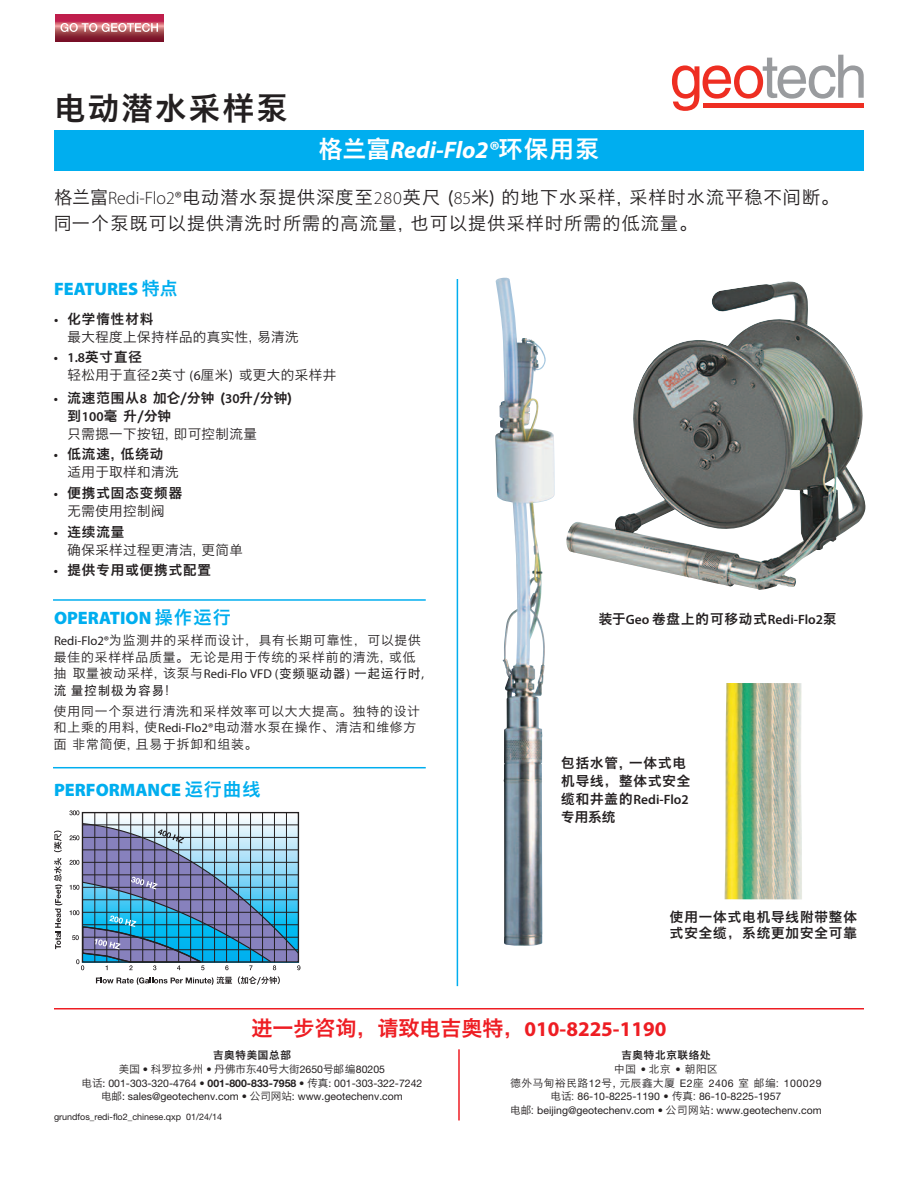
<style>
.page{position:relative;width:918px;height:1188px;background:#fff}
.page>*{position:absolute;margin:0;border:0;box-sizing:border-box;transform-origin:0 0}
.t1{font:31.5px "Hiragino Sans GB W6";letter-spacing:.07em;color:#231f20}
.t2{font:italic 700 24px "Myriad Pro";color:#fff}
.t3{font:21px "Hiragino Sans GB W6";color:#ee1d23}
.t4{font:18px/25.5px "Hiragino Sans GB W3";letter-spacing:.065em;color:#231f20}
.t5{font:900 18px "Myriad Pro";color:#00aeef}
.t6{font:13.5px/18px "Hiragino Sans GB W6";letter-spacing:.07em;color:#231f20}
.t7{font:13.5px "Hiragino Sans GB W3";letter-spacing:.035em;color:#231f20}
.t8{font:600 13.5px "Myriad Pro";color:#231f20}
.t9{font:12.75px/16.5px "Hiragino Sans GB W3";letter-spacing:.065em;color:#231f20}
.t10{font:12.75px "Myriad Pro";color:#231f20}
.t11{font:12.75px "ST Heiti";letter-spacing:.055em;color:#231f20}
.t12{font:10.5px/13.4px "Helvetica Neue";color:#231f20;text-align:center}
.t13{font:10.5px/13.4px "Hiragino Sans GB W3";letter-spacing:.065em;color:#231f20;text-align:center}
.t14{font:10.5px "Hiragino Sans GB W3";color:#231f20}
.t15{font:10.5px "Hiragino Sans GB W6";letter-spacing:.07em;color:#231f20}
.t16{font:9px "Helvetica Neue";color:#231f20}
.s1{font-family:"Hiragino Sans GB W6";font-weight:400;font-style:normal}
.s2{font-family:"Myriad Pro";font-weight:300}
.s3{font-family:"Hiragino Sans GB W6";font-weight:400}
.s4{font-family:"Myriad Pro";font-weight:600}
.s5{font-family:"Myriad Pro"}
.s6{font-family:"Hiragino Sans GB W3"}
.s7{font-family:"ST Heiti"}
.s8{font-family:"Myriad Pro";font-weight:700}
.s9{font-family:"Helvetica Neue"}
.s10{font-weight:700}
</style>
<div class="page">
<svg style="left:672px;top:55px;width:192px;height:56px"></svg>
<div style="left:703px;top:103px;width:161px;height:5px;background:#ee2e22"></div>
<div style="left:54px;top:130px;width:810px;height:41px;background:#00aeef"></div>
<hr style="left:457px;top:279px;width:1px;height:707px;background:#00aeef">
<hr style="left:53px;top:599px;width:373px;height:2px;background:#00aeef">
<hr style="left:53px;top:767px;width:373px;height:1px;background:#00aeef">
<img style="left:495px;top:277px;width:60px;height:669px">
<img style="left:566px;top:281px;width:300px;height:309px">
<img style="left:724px;top:683px;width:78px;height:216px">
<hr style="left:458px;top:1049px;width:2px;height:71px;background:#ee1d23">
<hr style="left:54px;top:1008px;width:810px;height:2px;background:#ee1d23">
<svg style="left:84px;top:814px;width:213px;height:8px"></svg>
<hr style="left:286px;top:812px;width:1px;height:150px;background:#231f20">
<hr style="left:262px;top:812px;width:1px;height:150px;background:#231f20">
<hr style="left:238px;top:812px;width:1px;height:150px;background:#231f20">
<hr style="left:214px;top:812px;width:1px;height:150px;background:#231f20">
<hr style="left:190px;top:812px;width:1px;height:150px;background:#231f20">
<hr style="left:166px;top:812px;width:1px;height:150px;background:#231f20">
<hr style="left:142px;top:812px;width:1px;height:150px;background:#231f20">
<hr style="left:119px;top:812px;width:1px;height:150px;background:#231f20">
<hr style="left:95px;top:812px;width:1px;height:150px;background:#231f20">
<hr style="left:274px;top:812px;width:1px;height:150px;background:#231f20">
<hr style="left:250px;top:812px;width:1px;height:150px;background:#231f20">
<hr style="left:226px;top:812px;width:1px;height:150px;background:#231f20">
<hr style="left:202px;top:812px;width:1px;height:150px;background:#231f20">
<hr style="left:178px;top:812px;width:1px;height:150px;background:#231f20">
<hr style="left:154px;top:812px;width:1px;height:150px;background:#231f20">
<hr style="left:130px;top:812px;width:1px;height:150px;background:#231f20">
<hr style="left:107px;top:812px;width:1px;height:150px;background:#231f20">
<svg style="left:96px;top:976px;width:136px;height:9px"></svg>
<svg style="left:238px;top:976px;width:42px;height:9px"></svg>
<svg style="left:69px;top:810px;width:10px;height:5px"></svg>
<svg style="left:69px;top:822px;width:231px;height:148px;background:#78a0c2"></svg>
<svg style="left:54px;top:858px;width:8px;height:91px"></svg>
<svg style="left:54px;top:831px;width:8px;height:21px"></svg>
<div style="left:82px;top:812px;width:217px;height:151px;border:1px solid #231f20"></div>
<svg style="left:56px;top:14px;width:108px;height:27px;background:#a62945"></svg>
<svg style="left:61px;top:23px;width:97px;height:9px"></svg>
<h1 class="t1" style="left:54px;top:87px;width:235px">电动潜水采样泵</h1>
<h2 class="t2" style="left:318px;top:141px;width:283px"><span class="s1">格兰富</span>Redi-Flo2®<span class="s1">环保用泵</span></h2>
<h3 class="t4" style="left:54px;top:184px;width:787px">格兰富<span class="s2">Redi-Flo2®</span>电动潜水泵提供深度至<span class="s2">280</span>英尺 (<span class="s2">85</span>米) 的地下水采样, 采样时水流平稳不间断。同一个泵既可以提供清洗时所需的高流量, 也可以提供采样时所需的低流量。</h3>
<h3 class="t5" style="left:54px;top:282px;width:125px">FEATURES <span class="s3">特点</span></h3>
<p class="t6" style="left:54px;top:309px;width:101px"><span class="s4">•</span> 化学惰性材料</p>
<p class="t7" style="left:67px;top:328px;width:233px">最大程度上保持样品的真实性, 易清洗</p>
<p class="t8" style="left:54px;top:353px;width:90px">• 1.8<span class="s3">英寸直径</span></p>
<p class="t7" style="left:67px;top:367px;width:270px">轻松用于直径<span class="s5">2</span>英寸 <span class="s5">(6</span>厘米) 或更大的采样井</p>
<p class="t6" style="left:67px;top:388px;width:227px;text-indent:-14px"><span class="s4">•</span> 流速范围从<span class="s4">8</span> 加仑/分钟 (<span class="s4">30</span>升/分钟)到<span class="s4">100</span>毫升/分钟</p>
<p class="t7" style="left:67px;top:425px;width:191px">只需摁一下按钮, 即可控制流量</p>
<p class="t6" style="left:54px;top:445px;width:111px"><span class="s4">•</span> 低流速, 低绕动</p>
<p class="t7" style="left:67px;top:464px;width:113px">适用于取样和清洗</p>
<p class="t6" style="left:54px;top:484px;width:130px"><span class="s4">•</span> 便携式固态变频器</p>
<p class="t7" style="left:67px;top:503px;width:99px">无需使用控制阀</p>
<p class="t6" style="left:54px;top:522px;width:72px"><span class="s4">•</span> 连续流量</p>
<p class="t7" style="left:67px;top:541px;width:177px">确保采样过程更清洁, 更简单</p>
<p class="t6" style="left:54px;top:561px;width:159px"><span class="s4">•</span> 提供专用或便携式配置</p>
<h3 class="t5" style="left:54px;top:612px;width:178px">OPERATION <span class="s3">操作运行</span></h3>
<p class="t9" style="left:54px;top:632px;width:368px"><span class="s5">Redi-Flo2®</span>为监测井的采样而设计，具有长期可靠性，可以提供最佳的采样样品质量。无论是用于传统的采样前的清洗, 或低</p>
<p class="t10" style="left:54px;top:669px;width:371px"><span class="s6">抽取量被动采样, 该泵与</span>Redi-Flo VFD (<span class="s7">变频驱动器</span>) <span class="s7">一起运行时</span>,</p>
<p class="t11" style="left:54px;top:684px;width:116px">流量控制极为容易<span class="s6">!</span></p>
<p class="t9" style="left:54px;top:703px;width:368px">使用同一个泵进行清洗和采样效率可以大大提高。独特的设计和上乘的用料, 使<span class="s5">Redi-Flo2®</span>电动潜水泵在操作、清洁和维修方面非常简便, 且易于拆卸和组装。</p>
<h3 class="t5" style="left:54px;top:783px;width:208px">PERFORMANCE <span class="s3">运行曲线</span></h3>
<p class="t8" style="left:599px;top:615px;width:239px"><span class="s3">装于</span>Geo <span class="s3">卷盘上的可移动式</span>Redi-Flo2<span class="s3">泵</span></p>
<p class="t6" style="left:561px;top:753px;width:131px">包括水管, 一体式电机导线，整体式安全</p>
<p class="t8" style="left:561px;top:794px;width:129px"><span class="s3">缆和井盖的</span>Redi-Flo2</p>
<p class="t6" style="left:561px;top:807px;width:55px">专用系统</p>
<p class="t6" style="left:670px;top:908px;width:189px;line-height:16.2px">使用一体式电机导线附带整体式安全缆，系统更加安全可靠</p>
<h3 class="t3" style="left:252px;top:1015px;width:416px">进一步咨询，请致电吉奥特，<span class="s8">010-8225-1190</span></h3>
<p class="t15" style="left:213px;top:1048px;width:79px">吉奥特美国总部</p>
<p class="t14" style="left:119px;top:1063px;width:268px">美国 <span class="s9">•</span> 科罗拉多州 <span class="s9">•</span> 丹佛市东<span class="s9">40</span>号大街<span class="s9">2650</span>号邮编<span class="s9">80205</span></p>
<p class="t12" style="left:82px;top:1078px;width:342px"><span class="s6">电话</span>: 001-303-320-4764 • <span class="s10">001-800-833-7958</span> • <span class="s6">传真</span>: 001-303-322-7242<span class="s6">电邮</span>: sales@geotechenv.com • <span class="s6">公司网站</span>: www.geotechenv.com</p>
<p class="t16" style="left:54px;top:1114px;width:170px">grundfos_redi-flo2_chinese.qxp 01/24/14</p>
<p class="t15" style="left:621px;top:1048px;width:91px">吉奥特北京联络处</p>
<p class="t13" style="left:510px;top:1063px;width:313px">中国 <span class="s9">•</span>北京 <span class="s9">•</span> 朝阳区<br>德外马甸裕民路<span class="s9">12</span>号<span class="s9">,</span> 元辰鑫大厦 <span class="s9">E2</span>座 <span class="s9">2406</span> 室邮编: <span class="s9">100029</span></p>
<p class="t12" style="left:510px;top:1091px;width:313px"><span class="s6">电话:</span> 86-10-8225-1190 • <span class="s6">传真:</span> 86-10-8225-1957<br><span class="s6">电邮:</span> beijing@geotechenv.com • <span class="s6">公司网站</span>: www.geotechenv.com</p>
</div>
